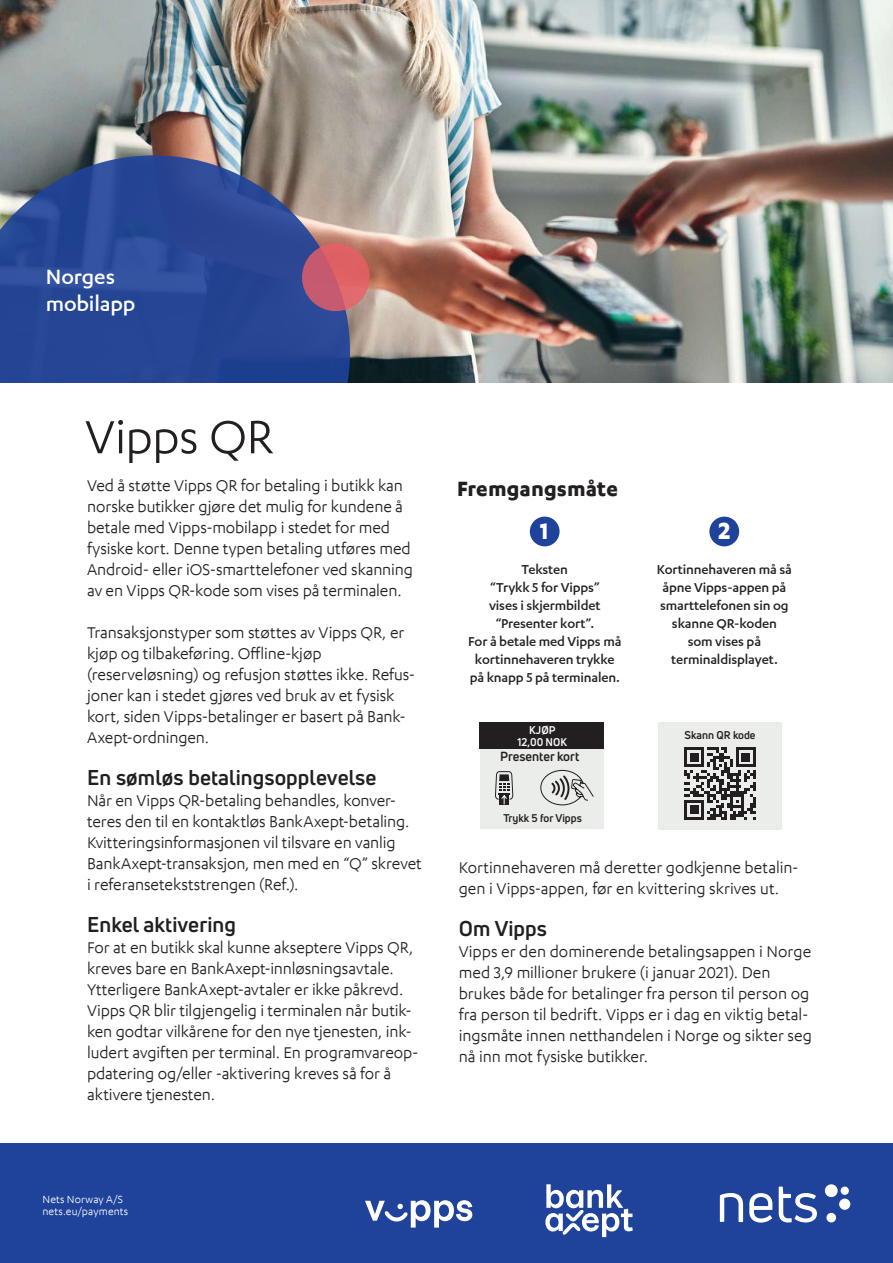
<style>
.page{position:relative;width:893px;height:1263px;background:#fff}
.page>*{position:absolute;margin:0;border:0;box-sizing:border-box;transform-origin:0 0}
.Headline_Regular_36{font:54px "Karbon App";letter-spacing:-.01em;color:#231f20}
.t1{font:700 27px "Karbon App";color:#fff}
.t2{font:700 25.95px "Karbon App";color:#fff}
.Text_in_circle_14_17{font:500 24px "Karbon App";letter-spacing:-.005em;color:#fff}
.t3{font:700 24px "Karbon App";letter-spacing:.005em;color:#231f20}
.Subtitle{font:700 21px "Uni Neue";letter-spacing:.005em;color:#231f20}
.Body_12_regular{font:18px/21px "Karbon App";letter-spacing:-.005em;color:#231f20}
.t4{font:500 15px/18px "Karbon App";letter-spacing:-.01em;color:#231f20;text-align:center}
.t5{font:700 12.9px "Uni Neue";color:#231f20}
.Adress_Bold_7_9_-_Da{font:12px "Karbon App";letter-spacing:.015em;color:#fff}
.t6{font:700 11.1px "Uni Neue";color:#231f20}
.t7{font:700 10.95px "Uni Neue";color:#231f20}
.t8{font:700 10.95px/12px "Uni Neue";color:#fff;text-align:center}
</style>
<div class="page">
<div style="left:480px;top:749px;width:124px;height:80px;background:#eaedea"></div>
<div style="left:480px;top:722px;width:124px;height:27px;background:#231f20"></div>
<svg style="left:495px;top:771px;width:18px;height:34px"></svg>
<svg style="left:540px;top:769px;width:54px;height:37px"></svg>
<div style="left:658px;top:722px;width:124px;height:107px;background:#eaedea"></div>
<svg style="left:684px;top:747px;width:72px;height:73px"></svg>
<img style="left:0;top:0;width:893px;height:383px">
<div style="left:530px;top:517px;width:30px;height:29px;background:#1f439b;border-radius:50%"></div>
<div style="left:709px;top:517px;width:30px;height:29px;background:#1f439b;border-radius:50%"></div>
<svg style="left:0;top:155px;width:350px;height:228px;background:#375192"></svg>
<svg style="left:302px;top:243px;width:68px;height:68px;background:#d15e6a"></svg>
<div style="left:0;top:1144px;width:893px;height:119px;background:#1f439b"></div>
<svg style="left:720px;top:1193px;width:23px;height:29px"></svg>
<svg style="left:749px;top:1193px;width:23px;height:29px"></svg>
<svg style="left:779px;top:1186px;width:38px;height:36px"></svg>
<div style="left:825px;top:1184px;width:13px;height:13px;background:#fff;border-radius:50%"></div>
<div style="left:841px;top:1186px;width:8px;height:9px;background:#fff;border-radius:50%"></div>
<div style="left:839px;top:1198px;width:11px;height:12px;background:#fff;border-radius:50%"></div>
<div style="left:826px;top:1213px;width:10px;height:9px;background:#fff;border-radius:50%"></div>
<svg style="left:365px;top:1200px;width:107px;height:27px"></svg>
<svg style="left:545px;top:1184px;width:88px;height:53px"></svg>
<p class="Text_in_circle_14_17" style="left:46px;top:263px;width:71px">Norges</p>
<p class="Text_in_circle_14_17" style="left:46px;top:290px;width:91px">mobilapp</p>
<p class="Headline_Regular_36" style="left:85px;top:407px;width:190px">Vipps QR</p>
<p class="Body_12_regular" style="left:87px;top:475px;width:327px">Ved å støtte Vipps QR for betaling i butikk kan norske butikker gjøre det mulig for kundene å betale med Vipps-mobilapp i stedet for med fysiske kort. Denne typen betaling utføres med Android- eller iOS-smarttelefoner ved skanning av en Vipps QR-kode som vises på terminalen.</p>
<p class="Body_12_regular" style="left:87px;top:622px;width:330px">Transaksjonstyper som støttes av Vipps QR, er kjøp og tilbakeføring. Offline-kjøp (reserveløsning) og refusjon støttes ikke. Refus&shy;joner kan i stedet gjøres ved bruk av et fysisk kort, siden Vipps-betalinger er basert på Bank-Axept-ordningen.</p>
<p class="Subtitle" style="left:87px;top:764px;width:291px">En sømløs betalingsopplevelse</p>
<p class="Body_12_regular" style="left:87px;top:790px;width:336px">Når en Vipps QR-betaling behandles, konver&shy;teres den til en kontaktløs BankAxept-betaling.<br>Kvitteringsinformasjonen vil tilsvare en vanlig BankAxept-transaksjon, men med en “Q” skrevet i referansetekststrengen (Ref.).</p>
<p class="Subtitle" style="left:87px;top:911px;width:150px">Enkel aktivering</p>
<p class="Body_12_regular" style="left:87px;top:937px;width:333px">For at en butikk skal kunne akseptere Vipps QR, kreves bare en BankAxept-innløsningsavtale.<br>Ytterligere BankAxept-avtaler er ikke påkrevd.<br>Vipps QR blir tilgjengelig i terminalen når butik&shy;ken godtar vilkårene for den nye tjenesten, ink&shy;ludert avgiften per terminal. En programvareop&shy;pdatering og/eller -aktivering kreves så for å aktivere tjenesten.</p>
<p class="Adress_Bold_7_9_-_Da" style="left:42px;top:1192px;width:82px">Nets Norway A/S</p>
<p class="Adress_Bold_7_9_-_Da" style="left:42px;top:1204px;width:87px">nets.eu/payments</p>
<p class="t3" style="left:457px;top:475px;width:162px">Fremgangsmåte</p>
<p class="t2" style="left:540px;top:516px;width:10px">1</p>
<p class="t1" style="left:718px;top:516px;width:13px">2</p>
<p class="t4" style="left:489px;top:560px;width:113px">Teksten<br>“Trykk 5 for Vipps” vises i skjermbildet “Presenter kort”.</p>
<p class="t4" style="left:468px;top:632px;width:155px">For å betale med Vipps må kortinnehaveren trykke på knapp 5 på terminalen.</p>
<p class="t8" style="left:518px;top:724px;width:51px">KJØP<br>12,00 NOK</p>
<p class="t5" style="left:500px;top:748px;width:81px">Presenter kort</p>
<p class="t7" style="left:503px;top:811px;width:80px">Trykk 5 for Vipps</p>
<p class="t4" style="left:657px;top:560px;width:137px">Kortinnehaveren må så åpne Vipps-appen på smarttelefonen sin og skanne QR-koden</p>
<p class="t4" style="left:688px;top:632px;width:75px">som vises på</p>
<p class="t4" style="left:671px;top:650px;width:108px">terminaldisplayet.</p>
<p class="t6" style="left:684px;top:728px;width:73px">Skann QR kode</p>
<p class="Body_12_regular" style="left:459px;top:857px;width:341px">Kortinnehaveren må deretter godkjenne betalin&shy;gen i Vipps-appen, før en kvittering skrives ut.</p>
<p class="Subtitle" style="left:459px;top:916px;width:90px">Om Vipps</p>
<p class="Body_12_regular" style="left:459px;top:941px;width:355px">Vipps er den dominerende betalingsappen i Norge med 3,9 millioner brukere (i januar 2021). Den brukes både for betalinger fra person til person og fra person til bedrift. Vipps er i dag en viktig betal&shy;ingsmåte innen netthandelen i Norge og sikter seg nå inn mot fysiske butikker.</p>
</div>
